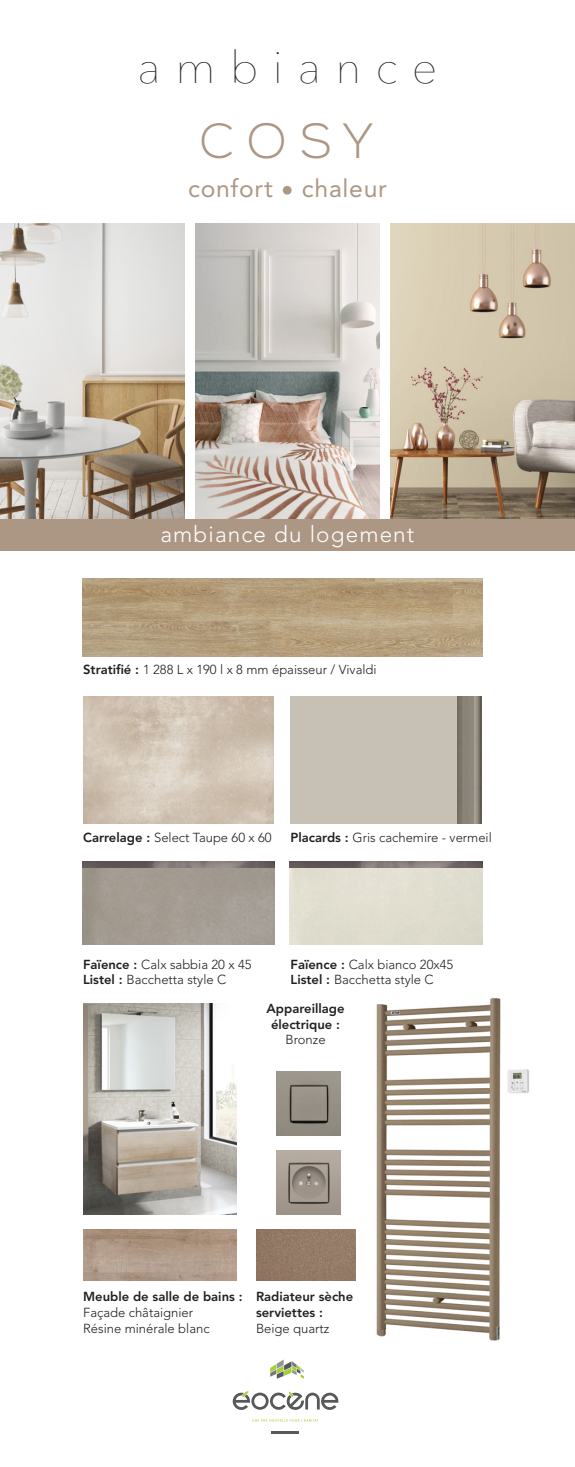
<style>
.page{position:relative;width:575px;height:1467px;background:#fff}
.page>*{position:absolute;margin:0;border:0;box-sizing:border-box;transform-origin:0 0}
.t1{font:300 49.5px "Nexa";color:#ac9784}
.t2{font:200 45px "Avenir Next";letter-spacing:.325em;color:#231f20}
.t3{font:24.75px "Avenir";letter-spacing:.03em;color:#ac9784}
.t4{font:300 22.5px "Avenir";letter-spacing:.05em;color:#fff}
.t5{font:300 13.05px/15.8px "Avenir";color:#231f20}
.t6{font:800 13.05px/15.5px "Avenir";color:#231f20;text-align:center}
.s1{font-weight:800}
</style>
<div class="page">
<div style="left:0;top:519px;width:574px;height:32px;background:#ac9784"></div>
<img style="left:0;top:224px;width:184px;height:295px">
<img style="left:195px;top:224px;width:184px;height:295px">
<img style="left:390px;top:224px;width:184px;height:295px">
<img style="left:83px;top:696px;width:190px;height:127px">
<img style="left:83px;top:1229px;width:153px;height:52px">
<img style="left:83px;top:1003px;width:153px;height:212px">
<img style="left:289px;top:862px;width:193px;height:83px">
<img style="left:376px;top:997px;width:153px;height:344px">
<img style="left:276px;top:1071px;width:64px;height:65px">
<img style="left:276px;top:1150px;width:64px;height:65px">
<img style="left:256px;top:1229px;width:98px;height:52px">
<img style="left:82px;top:862px;width:192px;height:83px">
<img style="left:457px;top:696px;width:23px;height:127px">
<svg style="left:232px;top:1391px;width:106px;height:19px"></svg>
<svg style="left:270px;top:1359px;width:33px;height:20px"></svg>
<hr style="left:271px;top:1431px;width:28px;height:3px;background:#57585a">
<svg style="left:252px;top:1418px;width:66px;height:4px"></svg>
<img style="left:82px;top:579px;width:400px;height:78px">
<h2 class="t2" style="left:137px;top:29px;width:301px">ambiance</h2>
<h1 class="t1" style="left:200px;top:113px;width:175px">COSY</h1>
<h3 class="t3" style="left:188px;top:174px;width:200px">confort • chaleur</h3>
<h3 class="t4" style="left:160px;top:521px;width:255px">ambiance du logement</h3>
<p class="t5" style="left:83px;top:662px;width:295px"><span class="s1">Stratifié :</span> 1 288 L x 190 l x 8 mm épaisseur / Vivaldi</p>
<p class="t5" style="left:83px;top:829px;width:190px"><span class="s1">Carrelage :</span> Select Taupe 60 x 60</p>
<p class="t5" style="left:290px;top:829px;width:202px"><span class="s1">Placards :</span> Gris cachemire - vermeil</p>
<p class="t5" style="left:83px;top:956px;width:170px"><span class="s1">Faïence :</span> Calx sabbia 20 x 45</p>
<p class="t5" style="left:290px;top:956px;width:164px"><span class="s1">Faïence :</span> Calx bianco 20x45</p>
<p class="t5" style="left:83px;top:972px;width:144px"><span class="s1">Listel :</span> Bacchetta style C</p>
<p class="t5" style="left:290px;top:972px;width:144px"><span class="s1">Listel :</span> Bacchetta style C</p>
<p class="t6" style="left:266px;top:1001px;width:79px">Appareillage électrique :</p>
<p class="t5" style="left:285px;top:1032px;width:42px">Bronze</p>
<p class="t6" style="left:83px;top:1289px;width:161px">Meuble de salle de bains :</p>
<p class="t5" style="left:83px;top:1305px;width:128px">Façade châtaignier<br>Résine minérale blanc</p>
<p class="t6" style="left:256px;top:1289px;width:99px;text-align:left">Radiateur sèche serviettes :</p>
<p class="t5" style="left:256px;top:1320px;width:75px">Beige quartz</p>
</div>
